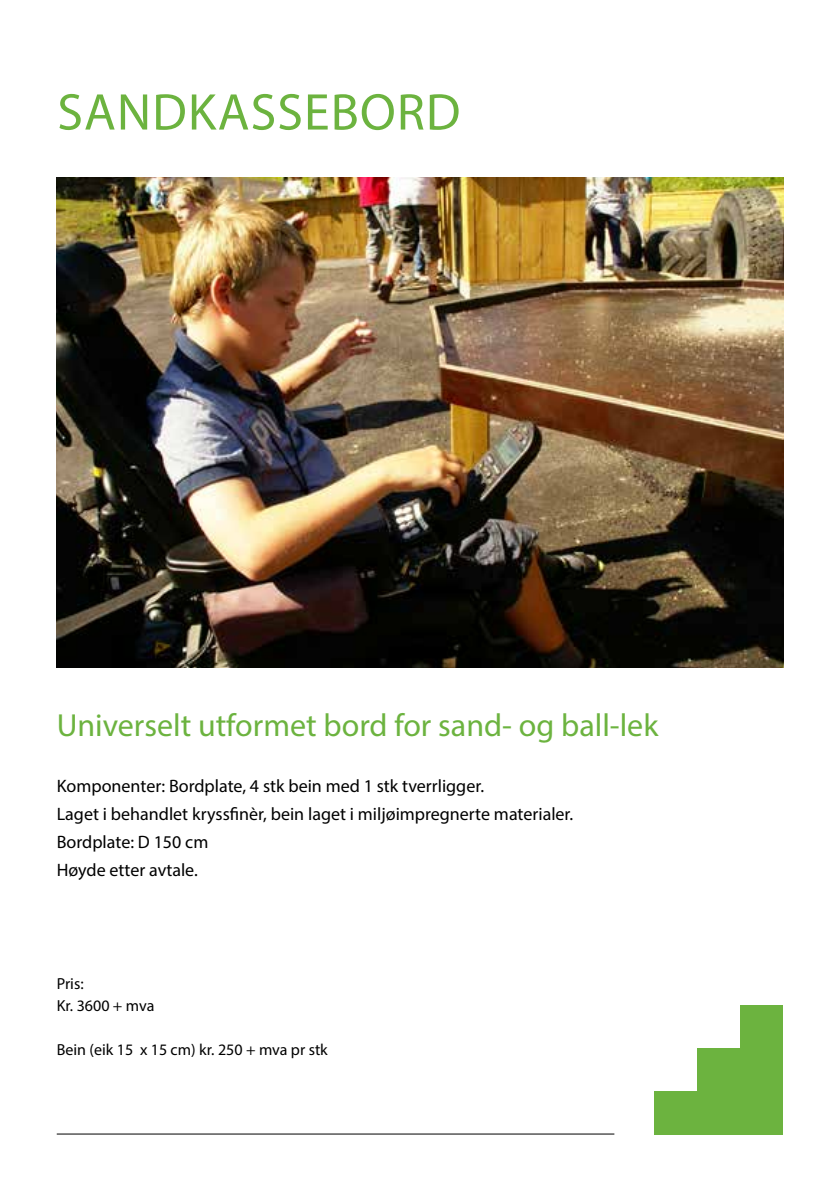
<style>
.page{position:relative;width:840px;height:1191px;background:#fff}
.page>*{position:absolute;margin:0;border:0;box-sizing:border-box;transform-origin:0 0}
.t1{font:52px "Myriad Pro";letter-spacing:.02em;color:#6cb33f}
.t2{font:32px "Myriad Pro";color:#6cb33f}
.t3{font:18px/28px "Myriad Pro";color:#000}
.t4{font:16px/22px "Myriad Pro";color:#000}
</style>
<div class="page">
<img style="left:57px;top:177px;width:725px;height:491px">
<hr style="left:57px;top:1133px;width:557px;height:1px;background:#000">
<div style="left:654px;top:1091px;width:49px;height:43px;background:#6cb33f"></div>
<div style="left:696px;top:1091px;width:43px;height:43px;background:#6cb33f"></div>
<div style="left:696px;top:1048px;width:69px;height:47px;background:#6cb33f"></div>
<div style="left:727px;top:1091px;width:55px;height:43px;background:#6cb33f"></div>
<div style="left:739px;top:1039px;width:43px;height:56px;background:#6cb33f"></div>
<div style="left:739px;top:1005px;width:43px;height:43px;background:#6cb33f"></div>
<h1 class="t1" style="left:57px;top:80px;width:404px">SANDKASSEBORD</h1>
<h2 class="t2" style="left:57px;top:706px;width:602px">Universelt utformet bord for sand- og ball-lek</h2>
<p class="t3" style="left:57px;top:772px;width:517px">Komponenter: Bordplate, 4 stk bein med 1 stk tverrligger.<br>Laget i behandlet kryssfinèr, bein laget i miljøimpregnerte materialer.<br>Bordplate: D 150 cm<br>Høyde etter avtale.</p>
<p class="t4" style="left:57px;top:972px;width:99px">Pris:<br>Kr. 3600 + mva</p>
<p class="t4" style="left:57px;top:1038px;width:272px">Bein (eik 15 x 15 cm) kr. 250 + mva pr stk</p>
</div>
